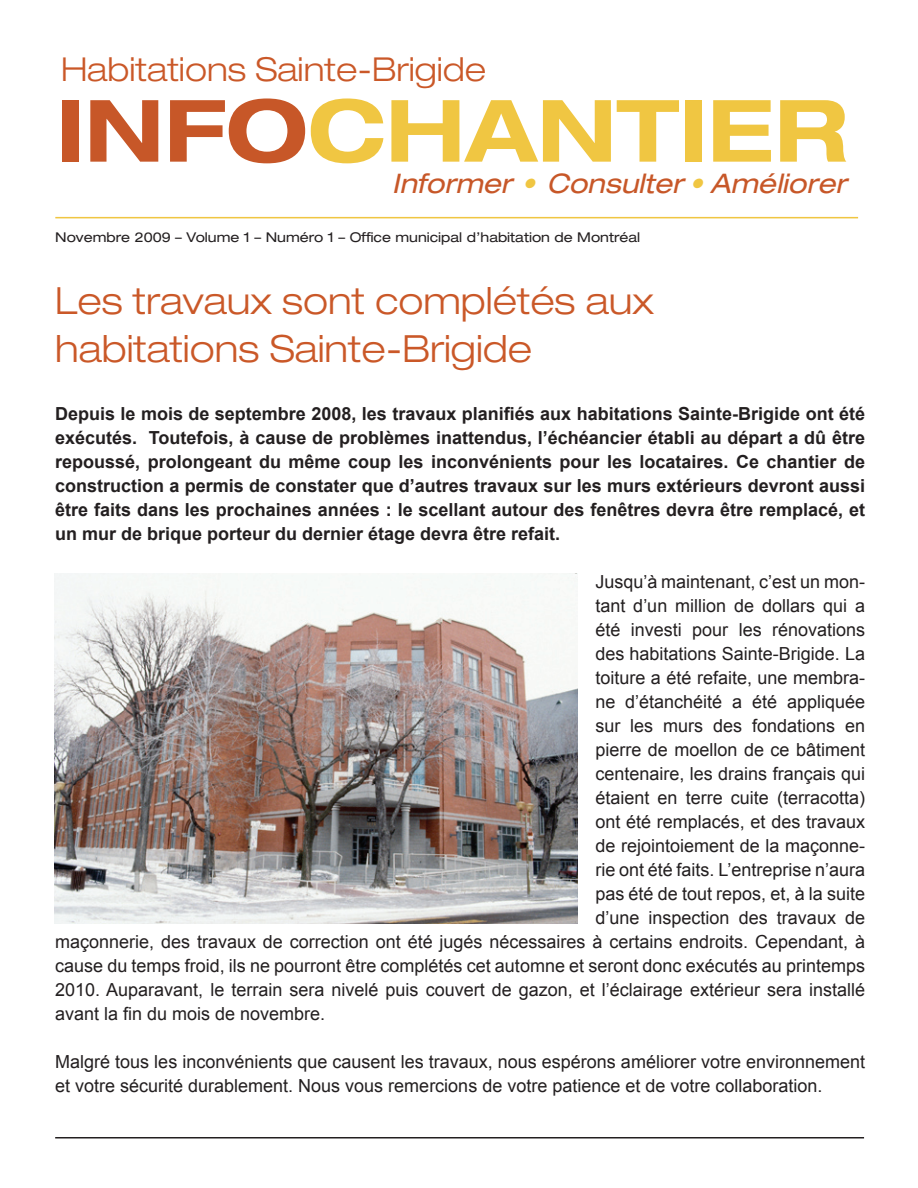
<style>
.page{position:relative;width:918px;height:1188px;background:#fff}
.page>*{position:absolute;margin:0;border:0;box-sizing:border-box;transform-origin:0 0}
.t1{font:700 expanded 86.1px "Helvetica Neue";color:#f0c642}
.t2{font:300 expanded 37.5px/48px "Helvetica Neue";color:#ca5828}
.t3{font:300 expanded 33px "Helvetica Neue";color:#ca5828}
.t4{font:italic expanded 27px "Helvetica Neue";color:#c75728}
.t5{font:18px/24px "Arial";color:#231f20}
.t6{font:700 18px/24px "Arial";color:#231f20;text-align:justify}
.t7{font:expanded 13.5px "Helvetica Neue";color:#231f20}
.s1{color:#c75728}
.s2{color:#f0c642}
</style>
<div class="page">
<hr style="left:55px;top:217px;width:803px;height:1px;background:#f0c642">
<hr style="left:55px;top:1137px;width:809px;height:1px;background:#231f20">
<img style="left:54px;top:574px;width:523px;height:350px">
<h3 class="t3" style="left:61px;top:50px;width:427px">Habitations Sainte-Brigide</h3>
<h1 class="t1" style="left:56px;top:77px;width:793px"><span class="s1">INFO</span>CHANTIER</h1>
<h3 class="t4" style="left:392px;top:167px;width:463px">Informer <span class="s2">•</span> Consulter<span class="s2">•</span> Améliorer</h3>
<p class="t7" style="left:55px;top:229px;width:587px">Novembre 2009 – Volume 1 – Numéro 1 – Office municipal d’habitation de Montréal</p>
<h2 class="t2" style="left:55px;top:276px;width:600px">Les travaux sont complétés aux habitations Sainte-Brigide</h2>
<p class="t6" style="left:55px;top:403px;width:811px">Depuis le mois de septembre 2008, les travaux planifiés aux habitations Sainte-Brigide ont été exécutés. Toutefois, à cause de problèmes inattendus, l’échéancier établi au départ a dû être repoussé, prolongeant du même coup les inconvénients pour les locataires. Ce chantier de construction a permis de constater que d’autres travaux sur les murs extérieurs devront aussi être faits dans les prochaines années : le scellant autour des fenêtres devra être remplacé, et un mur de brique porteur du dernier étage devra être refait.</p>
<p class="t5" style="left:595px;top:570px;width:271px">Jusqu’à maintenant, c’est un mon-</p>
<p class="t5" style="left:595px;top:594px;width:271px">tant d’un million de dollars qui a</p>
<p class="t5" style="left:595px;top:618px;width:271px">été investi pour les rénovations</p>
<p class="t5" style="left:595px;top:642px;width:271px">des habitations Sainte-Brigide. La</p>
<p class="t5" style="left:595px;top:666px;width:271px">toiture a été refaite, une membra-</p>
<p class="t5" style="left:595px;top:690px;width:271px">ne d’étanchéité a été appliquée</p>
<p class="t5" style="left:595px;top:714px;width:271px">sur les murs des fondations en</p>
<p class="t5" style="left:595px;top:738px;width:271px">pierre de moellon de ce bâtiment</p>
<p class="t5" style="left:595px;top:762px;width:271px">centenaire, les drains français qui</p>
<p class="t5" style="left:595px;top:786px;width:271px">étaient en terre cuite (terracotta)</p>
<p class="t5" style="left:595px;top:810px;width:271px">ont été remplacés, et des travaux</p>
<p class="t5" style="left:595px;top:834px;width:271px">de rejointoiement de la maçonne-</p>
<p class="t5" style="left:595px;top:858px;width:271px">rie ont été faits. L’entreprise n’aura</p>
<p class="t5" style="left:595px;top:882px;width:271px">pas été de tout repos, et, à la suite</p>
<p class="t5" style="left:595px;top:906px;width:271px">d’une inspection des travaux de</p>
<p class="t5" style="left:55px;top:930px;width:811px">maçonnerie, des travaux de correction ont été jugés nécessaires à certains endroits. Cependant, à</p>
<p class="t5" style="left:55px;top:954px;width:811px">cause du temps froid, ils ne pourront être complétés cet automne et seront donc exécutés au printemps</p>
<p class="t5" style="left:55px;top:978px;width:811px">2010. Auparavant, le terrain sera nivelé puis couvert de gazon, et l’éclairage extérieur sera installé</p>
<p class="t5" style="left:55px;top:1002px;width:272px">avant la fin du mois de novembre.</p>
<p class="t5" style="left:55px;top:1050px;width:811px">Malgré tous les inconvénients que causent les travaux, nous espérons améliorer votre environnement et votre sécurité durablement. Nous vous remercions de votre patience et de votre collaboration.</p>
</div>
